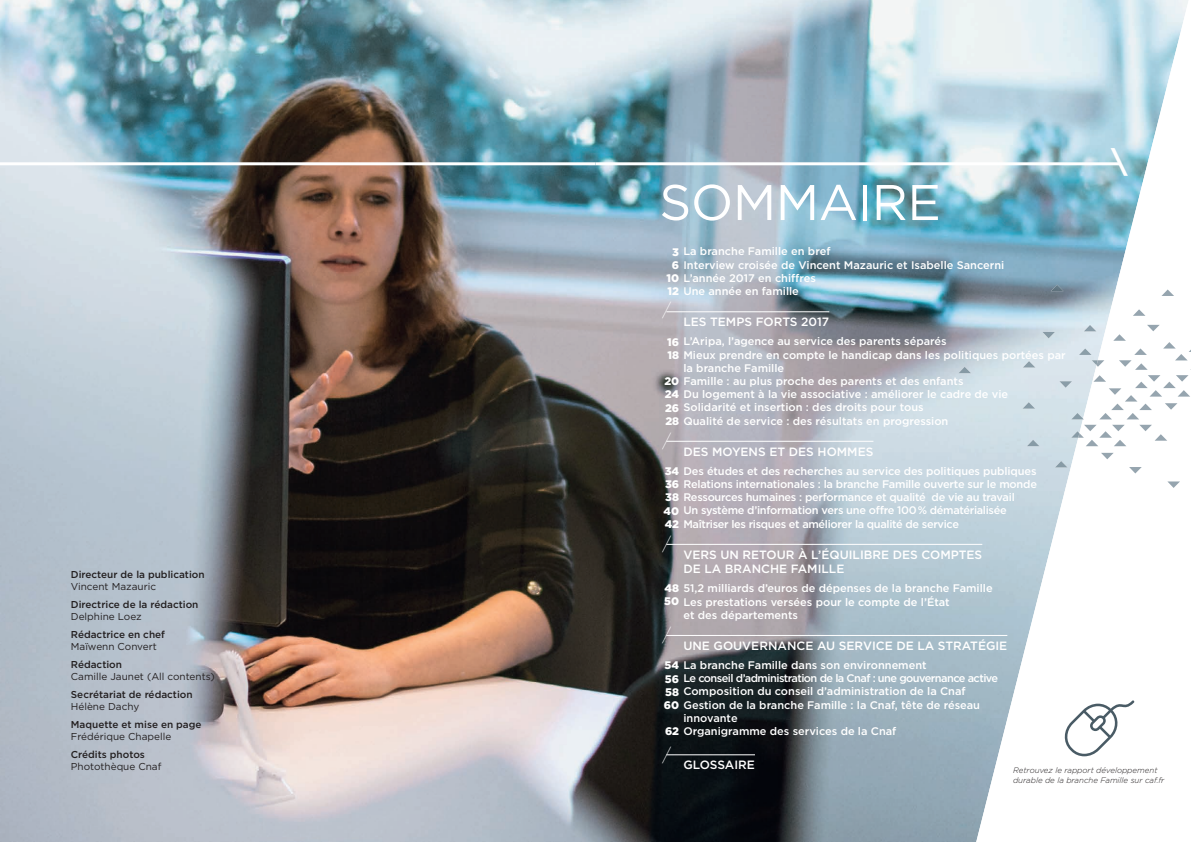
<style>
.page{position:relative;width:1191px;height:842px;background:#fff}
.page>*{position:absolute;margin:0;border:0;box-sizing:border-box;transform-origin:0 0}
.t1{font:50px "Gotham";letter-spacing:-.01em;color:#fff}
.t2{font:200 18px "Gotham";color:#fff}
.t3{font:500 12px/14.4px "Gotham";color:#fff}
.t4{font:500 11px/13.2px "Gotham";color:#fff}
.t5{font:500 11px/13.2px "Gotham";letter-spacing:-.025em;color:#fff}
.t6{font:500 10px "Gotham";color:#231f20}
.t7{font:10px "Gotham";color:#231f20}
.t8{font:italic 300 8px/9.6px "Gotham";letter-spacing:-.01em;color:#231f20}
.s1{font-weight:900}
</style>
<div class="page">
<img style="left:0;top:0;width:976px;height:842px">
<svg style="left:976px;top:0;width:212px;height:842px"></svg>
<svg style="left:1167px;top:481px;width:13px;height:7px"></svg>
<svg style="left:1101px;top:453px;width:12px;height:6px"></svg>
<svg style="left:1129px;top:467px;width:12px;height:6px"></svg>
<svg style="left:958px;top:367px;width:13px;height:6px"></svg>
<svg style="left:1051px;top:285px;width:12px;height:6px"></svg>
<svg style="left:1161px;top:289px;width:13px;height:7px"></svg>
<svg style="left:1132px;top:309px;width:13px;height:7px"></svg>
<svg style="left:1022px;top:325px;width:169px;height:121px"></svg>
<svg style="left:1055px;top:461px;width:12px;height:6px"></svg>
<hr style="left:666px;top:311px;width:163px;height:1px;background:#fff">
<hr style="left:666px;top:441px;width:207px;height:1px;background:#fff">
<hr style="left:666px;top:544px;width:316px;height:1px;background:#fff">
<hr style="left:666px;top:635px;width:341px;height:1px;background:#fff">
<hr style="left:666px;top:754px;width:89px;height:1px;background:#fff">
<svg style="left:1064px;top:700px;width:70px;height:56px"></svg>
<hr style="left:595px;top:162px;width:525px;height:3px;background:#fff">
<hr style="left:0;top:162px;width:595px;height:3px;background:#fff">
<svg style="left:1110px;top:148px;width:18px;height:28px"></svg>
<p class="t6" style="left:71px;top:568px;width:135px">Directeur de la publication</p>
<p class="t7" style="left:71px;top:580px;width:87px">vincent mazauric</p>
<p class="t6" style="left:71px;top:598px;width:129px">Directrice de la rédaction</p>
<p class="t7" style="left:71px;top:610px;width:72px">Delphine loez</p>
<p class="t6" style="left:71px;top:628px;width:96px">Rédactrice en chef</p>
<p class="t7" style="left:71px;top:640px;width:87px">maïwenn convert</p>
<p class="t6" style="left:71px;top:658px;width:53px">Rédaction</p>
<p class="t7" style="left:71px;top:670px;width:145px">camille jaunet (all contents)</p>
<p class="t6" style="left:71px;top:688px;width:123px">Secrétariat de rédaction</p>
<p class="t7" style="left:71px;top:700px;width:70px">hélène Dachy</p>
<p class="t6" style="left:71px;top:718px;width:132px">Maquette et mise en page</p>
<p class="t7" style="left:71px;top:730px;width:102px">frédérique chapelle</p>
<p class="t6" style="left:71px;top:748px;width:76px">Crédits photos</p>
<p class="t7" style="left:71px;top:760px;width:92px">photothèque cnaf</p>
<h1 class="t1" style="left:659px;top:170px;width:283px">sommaire</h1>
<p class="t4" style="left:672px;top:245px;width:160px"><span class="s1">3</span> La branche Famille en bref</p>
<p class="t4" style="left:672px;top:258px;width:334px"><span class="s1">6</span> Interview croisée de Vincent Mazauric et Isabelle Sancerni</p>
<p class="t4" style="left:666px;top:271px;width:151px"><span class="s1">10</span> L’année 2017 en chiffres</p>
<p class="t4" style="left:667px;top:284px;width:133px"><span class="s1">12</span> Une année en famille</p>
<h2 class="t2" style="left:662px;top:298px;width:10px">/</h2>
<p class="t3" style="left:683px;top:315px;width:147px">LES TEMPS FORTS 2017</p>
<p class="t4" style="left:683px;top:361px;width:102px">la branche Famille</p>
<p class="t4" style="left:667px;top:335px;width:400px"><span class="s1">16</span> L’Aripa, l’agence au service des parents séparés<br><span class="s1">18</span> Mieux prendre en compte le handicap dans les politiques portées par</p>
<p class="t4" style="left:664px;top:374px;width:345px"><span class="s1">20</span> Famille : au plus proche des parents et des enfants<br><span class="s1">24</span> Du logement à la vie associative : améliorer le cadre de vie <span class="s1">26</span> Solidarité et insertion : des droits pour tous<br><span class="s1">28</span> Qualité de service : des résultats en progression</p>
<h2 class="t2" style="left:662px;top:429px;width:10px">/</h2>
<p class="t3" style="left:683px;top:444px;width:191px">DES MOYENS ET DES HOMMES</p>
<p class="t5" style="left:663px;top:464px;width:375px"><span class="s1">34</span> Des études et des recherches au service des politiques publiques <span class="s1">36</span> Relations internationales : la branche Famille ouverte sur le monde <span class="s1">38</span> Ressources humaines : performance et qualité de vie au travail<br><span class="s1">40</span> Un système d’information vers une offre 100 % dématérialisée<br><span class="s1">42</span> Maîtriser les risques et améliorer la qualité de service</p>
<h2 class="t2" style="left:662px;top:532px;width:10px">/</h2>
<p class="t3" style="left:683px;top:547px;width:300px">VERS UN RETOUR À L’ÉQUILIBRE DES COMPTES<br>DE LA BRANCHE FAMILLE</p>
<p class="t4" style="left:683px;top:608px;width:116px">et des départements</p>
<p class="t3" style="left:683px;top:638px;width:325px">UNE GOUVERNANCE AU SERVICE DE LA STRATÉGIE</p>
<p class="t4" style="left:664px;top:582px;width:330px"><span class="s1">48</span> 51,2 milliards d’euros de dépenses de la branche Famille<br><span class="s1">50</span> Les prestations versées pour le compte de l’État</p>
<h2 class="t2" style="left:662px;top:623px;width:10px">/</h2>
<p class="t4" style="left:664px;top:658px;width:336px"><span class="s1">54</span> La branche Famille dans son environnement<br><span class="s1">56</span> Le conseil d’administration de la Cnaf : une gouvernance active <span class="s1">58</span> Composition du conseil d’administration de la Cnaf<br><span class="s1">60</span> Gestion de la branche Famille : la Cnaf, tête de réseau</p>
<p class="t4" style="left:665px;top:724px;width:233px"><span class="s1">62</span> Organigramme des services de la Cnaf</p>
<p class="t4" style="left:683px;top:711px;width:56px">innovante</p>
<p class="t3" style="left:683px;top:758px;width:73px">GLOSSAIRE</p>
<h2 class="t2" style="left:662px;top:744px;width:10px">/</h2>
<p class="t8" style="left:1013px;top:765px;width:153px">retrouvez le rapport développement durable de la branche famille sur caf.fr</p>
</div>
